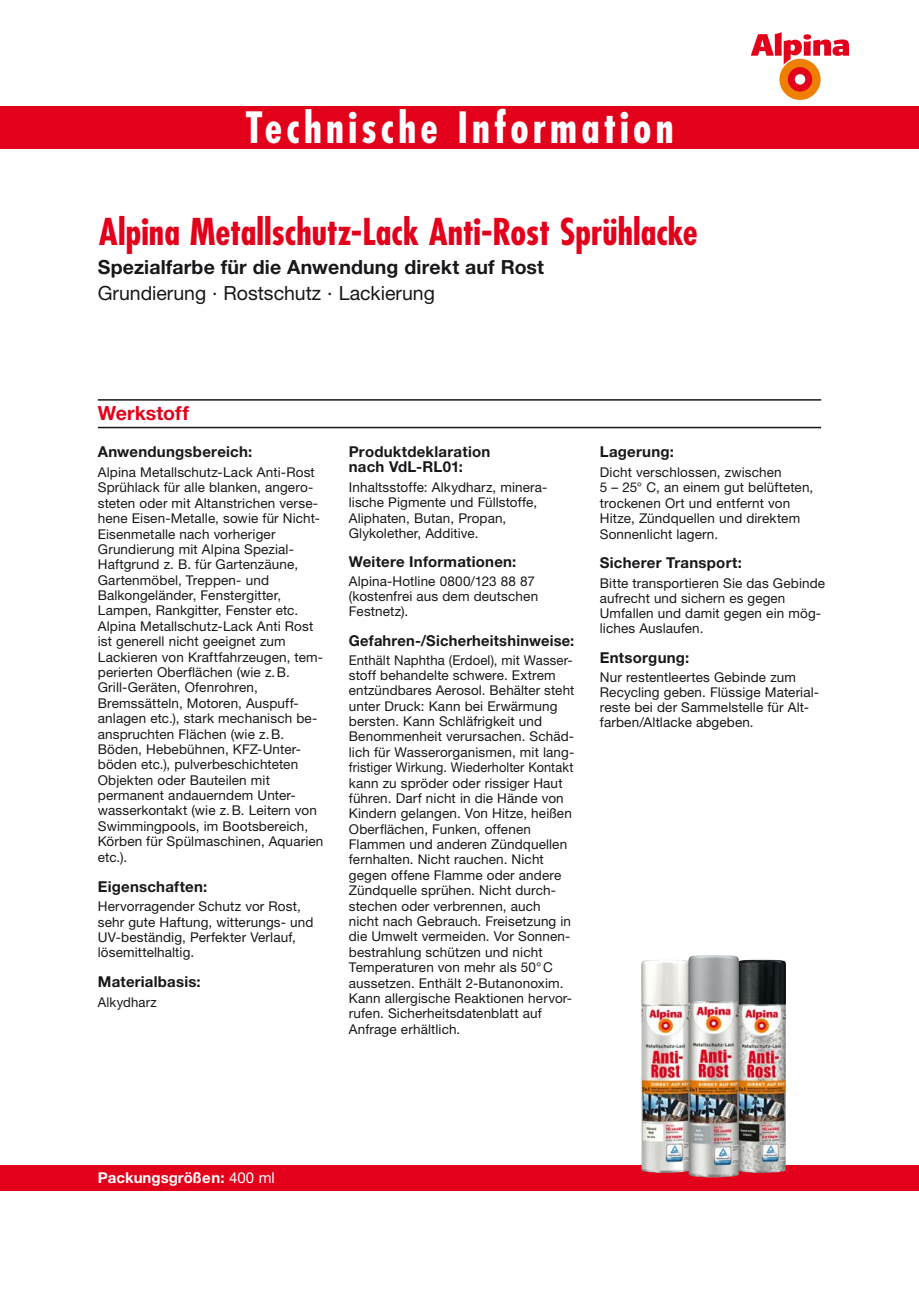
<style>
.page{position:relative;width:919px;height:1289px;background:#fff}
.page>*{position:absolute;margin:0;border:0;box-sizing:border-box;transform-origin:0 0}
.t1{font:700 condensed 42px "Futura LT";letter-spacing:.095em;color:#fff}
.t2{font:700 condensed 36px "Futura LT";color:#e2001a}
.t3{font:700 19.5px "Helvetica Neue LT Std";letter-spacing:.005em;color:#1a171b}
.t4{font:19.5px "Helvetica Neue LT Std";color:#1a171b}
.t5{font:700 19.5px "Helvetica Neue LT Std";color:#e2001a}
.t6{font:700 15px/15px "Helvetica Neue LT Std";letter-spacing:.015em;color:#1a171b}
.t7{font:700 15px "Helvetica Neue LT Std";color:#fff}
.t8{font:13.5px/15.5px "Helvetica Neue LT Std";letter-spacing:.01em;color:#1a171b}
.s1{font-weight:400}
</style>
<div class="page">
<div style="left:0;top:1165px;width:918px;height:26px;background:#e2001a"></div>
<div style="left:0;top:106px;width:918px;height:43px;background:#e2001a"></div>
<hr style="left:98px;top:427px;width:723px;height:1px;background:#1a171b">
<hr style="left:98px;top:399px;width:723px;height:1px;background:#1a171b">
<div style="left:779px;top:59px;width:41px;height:41px;background:#ee7f00;border-radius:50%"></div>
<div style="left:787px;top:67px;width:25px;height:24px;background:#e2001a;border-radius:50%"></div>
<div style="left:794px;top:74px;width:11px;height:11px;background:#fff;border-radius:50%"></div>
<svg style="left:750px;top:32px;width:98px;height:33px"></svg>
<img style="left:641px;top:960px;width:47px;height:212px">
<img style="left:738px;top:959px;width:48px;height:213px">
<img style="left:688px;top:955px;width:50px;height:222px">
<h1 class="t1" style="left:245px;top:108px;width:429px">Technische Information</h1>
<h2 class="t2" style="left:99px;top:215px;width:600px">Alpina Metallschutz-Lack Anti-Rost Sprühlacke</h2>
<h3 class="t3" style="left:98px;top:260px;width:447px">Spezialfarbe für die Anwendung direkt auf Rost</h3>
<h3 class="t4" style="left:98px;top:286px;width:338px">Grundierung · Rostschutz · Lackierung</h3>
<h3 class="t5" style="left:98px;top:406px;width:92px">Werkstoff</h3>
<p class="t6" style="left:98px;top:446px;width:156px">Anwendungsbereich:</p>
<p class="t8" style="left:98px;top:465px;width:227px">Alpina Metallschutz-Lack Anti-Rost<br>Sprühlack für alle blanken, angero&shy;steten oder mit Altanstrichen verse&shy;hene Eisen-Metalle, sowie für Nicht-<br>Eisen metalle nach vorheriger<br>Grundierung mit Alpina Spezial-<br>Haftgrund z. B. für Gartenzäune,<br>Gartenmöbel, Treppen- und<br>Balkongeländer, Fenstergitter,<br>Lampen, Rankgitter, Fenster etc.<br>Alpina Metallschutz-Lack Anti Rost ist generell nicht geeignet zum<br>Lackieren von Kraft fahr zeugen, tem&shy;perierten Oberflächen (wie z. B.<br>Grill-Geräten, Ofen rohren,<br>Bremssätteln, Motoren, Auspuff&shy;anlagen etc.), stark mechanisch be&shy;anspruchten Flächen (wie z. B.<br>Böden, Hebebühnen, KFZ-Unter&shy;böden etc.), pulverbeschichteten<br>Objekten oder Bauteilen mit permanent andauerndem Unter&shy;wasser kontakt (wie z. B. Leitern von<br>Swimmingpools, im Bootsbereich,<br>Körben für Spülmaschinen, Aquarien etc.).</p>
<p class="t6" style="left:98px;top:880px;width:111px">Eigenschaften:</p>
<p class="t8" style="left:98px;top:899px;width:217px">Hervorragender Schutz vor Rost, sehr gute Haftung, witterungs- und<br>UV-beständig, Perfekter Verlauf, lösemittelhaltig.</p>
<p class="t6" style="left:98px;top:975px;width:104px">Materialbasis:</p>
<p class="t8" style="left:98px;top:995px;width:60px">Alkydharz</p>
<p class="t6" style="left:349px;top:446px;width:143px">Produktdeklaration nach VdL-RL01:</p>
<p class="t8" style="left:349px;top:480px;width:200px">Inhaltsstoffe: Alkydharz, minera&shy;lische Pigmente und Füllstoffe,<br>Aliphaten, Butan, Propan,<br>Glykolether, Additive.</p>
<p class="t6" style="left:349px;top:556px;width:169px">Weitere Informationen:</p>
<p class="t8" style="left:349px;top:574px;width:191px">Alpina-Hotline 0800/123 88 87 (kostenfrei aus dem deutschen<br>Festnetz).</p>
<p class="t6" style="left:349px;top:634px;width:227px">Gefahren-/Sicherheitshinweise:</p>
<p class="t8" style="left:349px;top:653px;width:227px">Enthält Naphtha (Erdoel), mit Wasser&shy;stoff behandelte schwere. Extrem entzündbares Aerosol. Behälter steht unter Druck: Kann bei Erwärmung bersten. Kann Schläfrigkeit und Benommenheit verursachen. Schäd&shy;lich für Wasserorganismen, mit lang&shy;fristiger Wirkung. Wiederholter Kontakt kann zu spröder oder rissiger Haut führen. Darf nicht in die Hände von Kindern gelangen. Von Hitze, heißen Oberflächen, Funken, offenen Flammen und anderen Zündquellen fernhalten. Nicht rauchen. Nicht gegen offene Flamme oder andere Zündquelle sprühen. Nicht durch&shy;stechen oder verbrennen, auch<br>nicht nach Gebrauch. Freisetzung in die Umwelt vermeiden. Vor Sonnen&shy;bestrahlung schützen und nicht Temperaturen von mehr als 50° C aussetzen. Enthält 2-Butanonoxim.<br>Kann allergische Reaktionen hervor&shy;rufen. Sicherheitsdatenblatt auf Anfrage erhältlich.</p>
<p class="t6" style="left:600px;top:446px;width:75px">Lagerung:</p>
<p class="t8" style="left:600px;top:465px;width:215px">Dicht verschlossen, zwischen<br>5 – 25° C, an einem gut belüfteten, trockenen Ort und entfernt von<br>Hitze, Zündquellen und direktem<br>Sonnenlicht lagern.</p>
<p class="t6" style="left:600px;top:557px;width:143px">Sicherer Transport:</p>
<p class="t8" style="left:600px;top:576px;width:227px;line-height:15px">Bitte transportieren Sie das Gebinde aufrecht und sichern es gegen<br>Um fallen und damit gegen ein mög&shy;liches Auslaufen.</p>
<p class="t6" style="left:600px;top:651px;width:91px">Entsorgung:</p>
<p class="t8" style="left:600px;top:670px;width:221px;line-height:15px">Nur restentleertes Gebinde zum Recycling geben. Flüssige Material&shy;reste bei der Sammelstelle für Alt&shy;farben/Altlacke abgeben.</p>
<p class="t7" style="left:98px;top:1171px;width:178px">Packungsgrößen: <span class="s1">400 ml</span></p>
</div>
